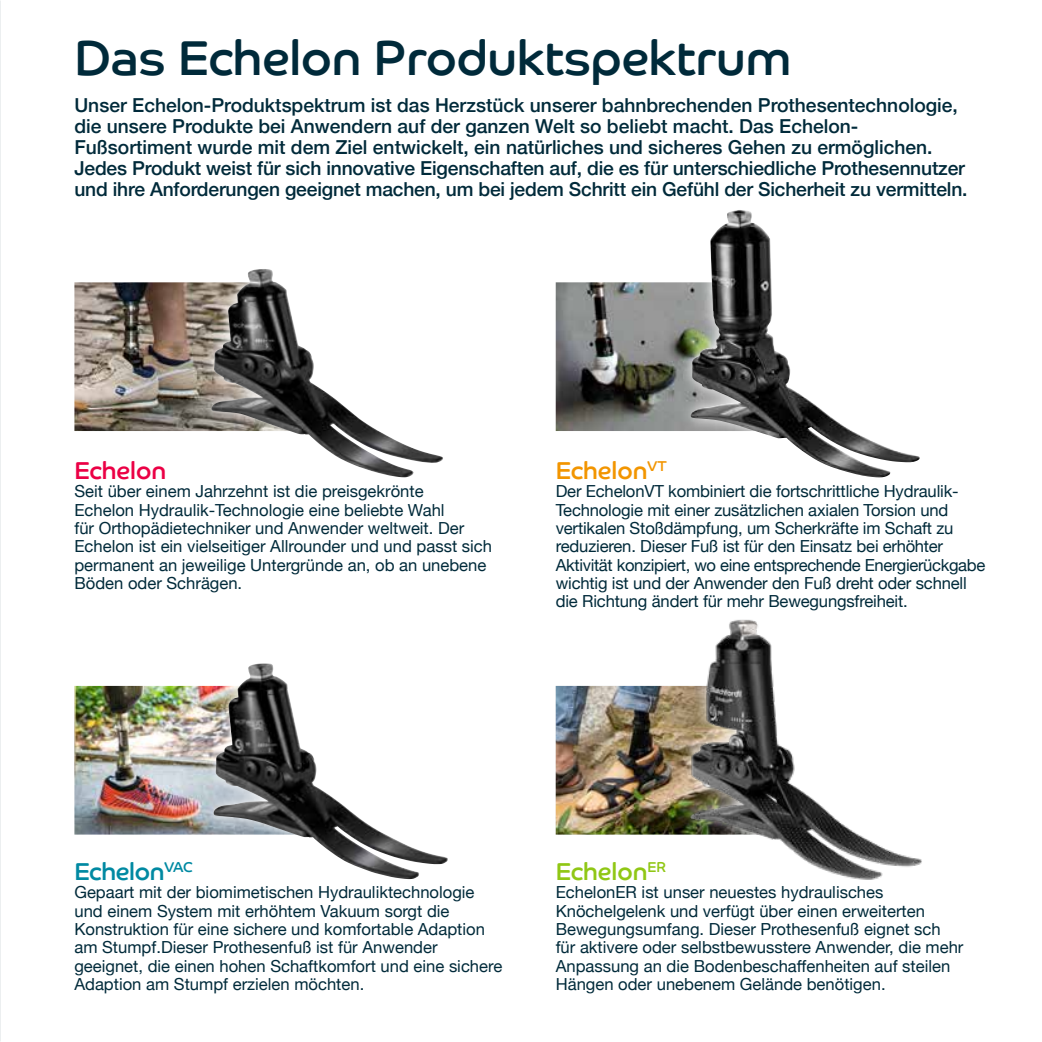
<style>
.page{position:relative;width:1042px;height:1042px;background:#fff}
.page>*{position:absolute;margin:0;border:0;box-sizing:border-box;transform-origin:0 0}
.t1{font:49px "Co Headline";color:#002a3a}
.t2{font:24.5px "Co Headline";letter-spacing:-.01em;color:#0089a2}
.t3{font:24.5px "Co Headline";color:#f29500}
.t4{font:24.5px "Co Headline";color:#90c715}
.t5{font:24.5px "Co Headline";color:#eb0045}
.t6{font:500 19.25px/21px "Helvetica Neue";color:#002a3a}
.t7{font:16.62px/18.4px "Helvetica Neue";color:#002a3a}
</style>
<div class="page">
<img style="left:0;top:0;width:1px;height:1042px">
<img style="left:74px;top:282px;width:123px;height:149px">
<img style="left:74px;top:686px;width:125px;height:148px">
<img style="left:556px;top:282px;width:122px;height:149px">
<img style="left:556px;top:686px;width:122px;height:148px">
<svg style="left:197px;top:282px;width:210px;height:196px"></svg>
<img style="left:211px;top:269px;width:232px;height:208px">
<img style="left:690px;top:210px;width:229px;height:267px">
<img style="left:199px;top:685px;width:211px;height:195px">
<img style="left:214px;top:663px;width:234px;height:216px">
<img style="left:680px;top:619px;width:242px;height:261px">
<h1 class="t1" style="left:74px;top:29px;width:718px">Das Echelon Produktspektrum</h1>
<p class="t6" style="left:74px;top:93px;width:894px">Unser Echelon-Produktspektrum ist das Herzstück unserer bahnbrechenden Prothesentechnologie, die unsere Produkte bei Anwendern auf der ganzen Welt so beliebt macht. Das Echelon-Fußsortiment wurde mit dem Ziel entwickelt, ein natürliches und sicheres Gehen zu ermöglichen.<br>Jedes Produkt weist für sich innovative Eigenschaften auf, die es für unterschiedliche Prothesennutzer und ihre Anforderungen geeignet machen, um bei jedem Schritt ein Gefühl der Sicherheit zu vermitteln.</p>
<h2 class="t5" style="left:74px;top:456px;width:93px">Echelon</h2>
<p class="t7" style="left:74px;top:483px;width:419px">Seit über einem Jahrzehnt ist die preisgekrönte<br>Echelon Hydraulik-Technologie eine beliebte Wahl<br>für Orthopädietechniker und Anwender weltweit. Der Echelon ist ein vielseitiger Allrounder und und passt sich permanent an jeweilige Untergründe an, ob an unebene Böden oder Schrägen.</p>
<h2 class="t3" style="left:556px;top:456px;width:112px">Echelon<sup>VT</sup></h2>
<p class="t7" style="left:556px;top:483px;width:431px">Der EchelonVT kombiniert die fortschrittliche Hydraulik-Technologie mit einer zusätzlichen axialen Torsion und vertikalen Stoßdämpfung, um Scherkräfte im Schaft zu reduzieren. Dieser Fuß ist für den Einsatz bei erhöhter Aktivität konzipiert, wo eine entsprechende Energierückgabe wichtig ist und der Anwender den Fuß dreht oder schnell die Richtung ändert für mehr Bewegungsfreiheit.</p>
<h2 class="t2" style="left:74px;top:857px;width:120px">Echelon<sup>VAC</sup></h2>
<p class="t7" style="left:74px;top:884px;width:429px">Gepaart mit der biomimetischen Hydrauliktechnologie und einem System mit erhöhtem Vakuum sorgt die Konstruktion für eine sichere und komfortable Adaption am Stumpf.Dieser Prothesenfuß ist für Anwender geeignet, die einen hohen Schaftkomfort und eine sichere Adaption am Stumpf erzielen möchten.</p>
<h2 class="t4" style="left:556px;top:857px;width:112px">Echelon<sup>ER</sup></h2>
<p class="t7" style="left:556px;top:884px;width:409px">EchelonER ist unser neuestes hydraulisches Knöchelgelenk und verfügt über einen erweiterten Bewegungsumfang. Dieser Prothesenfuß eignet sch für aktivere oder selbstbewusstere Anwender, die mehr Anpassung an die Bodenbeschaffenheiten auf steilen Hängen oder unebenem Gelände benötigen.</p>
</div>
